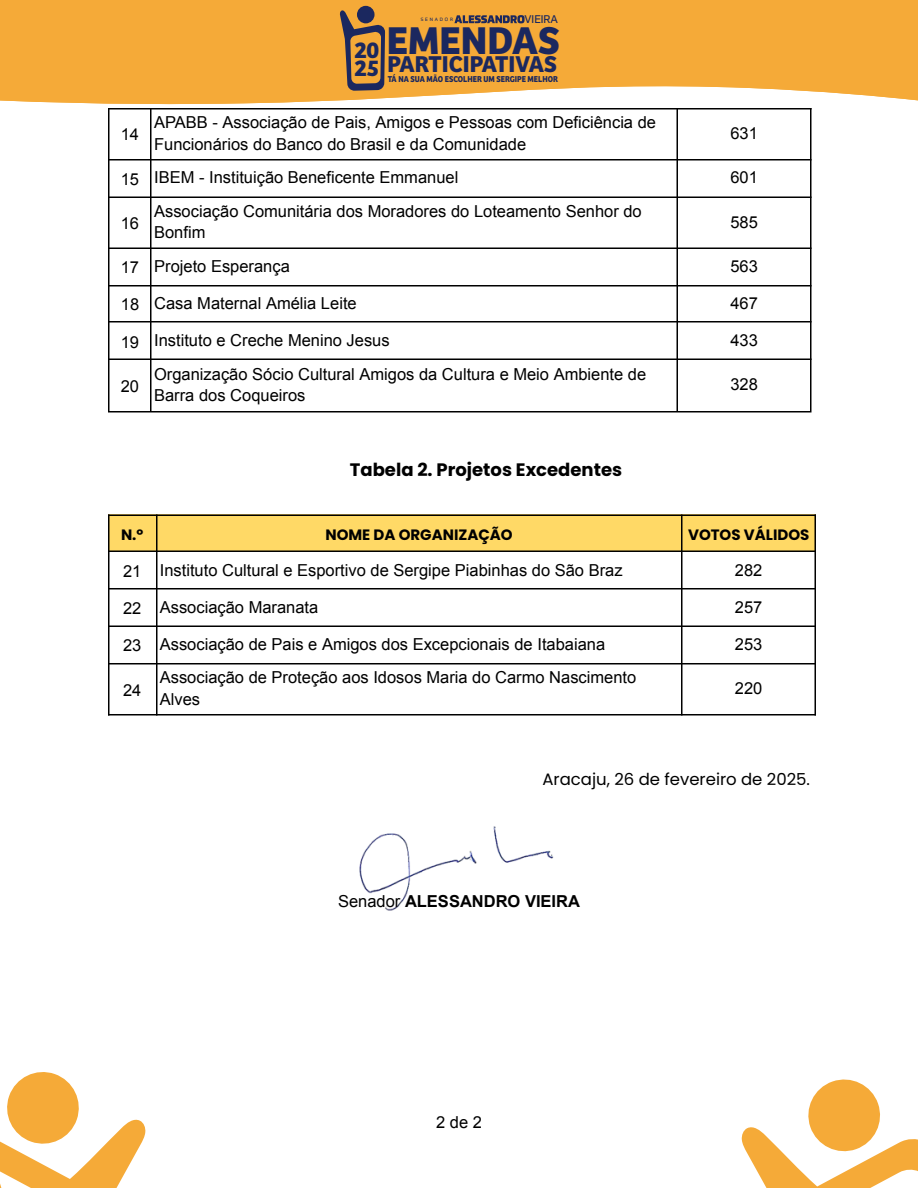
<style>
.page{position:relative;width:918px;height:1188px;background:#fff}
.page>*{position:absolute;margin:0;border:0;box-sizing:border-box;transform-origin:0 0}
.t1{font:700 40.2px "Bree";color:#1b285f}
.t2{font:700 23.7px/17.9px "Bree";color:#1b285f}
.t3{font:700 18px "Poppins";color:#000}
.t4{font:16.5px/21.8px "Arial";color:#000}
.t5{font:16.5px "Poppins";color:#000}
.t6{font:700 16.5px "Arial";color:#000}
.t7{font:700 15px "Poppins";color:#000}
.t8{font:10.8px "Prometo";color:#1b285f}
.t9{font:700 8.85px "Bree";color:#1b285f;scale:.91 1}
.t10{font:4.65px "Prometo";letter-spacing:.4em;color:#1b285f}
.s1{font-weight:400}
</style>
<div class="page">
<img style="left:359px;top:826px;width:195px;height:85px">
<div style="left:108px;top:515px;width:48px;height:37px;background:#ffd966"></div>
<div style="left:156px;top:515px;width:526px;height:37px;background:#ffd966"></div>
<div style="left:682px;top:515px;width:134px;height:37px;background:#ffd966"></div>
<hr style="left:108px;top:108px;width:2px;height:303px;background:#000">
<hr style="left:150px;top:108px;width:2px;height:303px;background:#000">
<hr style="left:676px;top:108px;width:2px;height:303px;background:#000">
<hr style="left:810px;top:108px;width:2px;height:303px;background:#000">
<hr style="left:108px;top:108px;width:704px;height:2px;background:#000">
<hr style="left:108px;top:159px;width:704px;height:1px;background:#000">
<hr style="left:108px;top:196px;width:704px;height:2px;background:#000">
<hr style="left:108px;top:248px;width:704px;height:1px;background:#000">
<hr style="left:108px;top:285px;width:704px;height:1px;background:#000">
<hr style="left:108px;top:321px;width:704px;height:1px;background:#000">
<hr style="left:108px;top:358px;width:704px;height:2px;background:#000">
<hr style="left:108px;top:411px;width:704px;height:1px;background:#000">
<hr style="left:108px;top:514px;width:2px;height:201px;background:#000">
<hr style="left:156px;top:514px;width:2px;height:201px;background:#000">
<hr style="left:681px;top:514px;width:1px;height:201px;background:#000">
<hr style="left:814px;top:514px;width:2px;height:201px;background:#000">
<hr style="left:108px;top:514px;width:708px;height:2px;background:#000">
<hr style="left:108px;top:550px;width:708px;height:2px;background:#000">
<hr style="left:108px;top:588px;width:708px;height:1px;background:#000">
<hr style="left:108px;top:625px;width:708px;height:2px;background:#000">
<hr style="left:108px;top:663px;width:708px;height:1px;background:#000">
<hr style="left:108px;top:714px;width:708px;height:1px;background:#000">
<svg style="left:0;top:0;width:918px;height:105px;background:#f5b149"></svg>
<div style="left:357px;top:6px;width:18px;height:18px;background:#1b285f;border-radius:50%"></div>
<svg style="left:340px;top:10px;width:45px;height:81px;background:#a67b45"></svg>
<svg style="left:454px;top:15px;width:71px;height:8px"></svg>
<svg style="left:741px;top:1079px;width:177px;height:109px"></svg>
<svg style="left:0;top:1072px;width:146px;height:116px"></svg>
<h2 class="t2" style="left:354px;top:39px;width:26px">20<br>25</h2>
<p class="t10" style="left:421px;top:17px;width:34px">SENADOR</p>
<p class="t8" style="left:525px;top:13px;width:35px">VIEIRA</p>
<h1 class="t1" style="left:387px;top:9px;width:175px">EMENDAS</h1>
<h2 class="t2" style="left:387px;top:53px;width:171px">PARTICIPATIVAS</h2>
<p class="t9" style="left:388px;top:72px;width:189px">TÁ NA SUA MÃO ESCOLHER UM SERGIPE MELHOR</p>
<p class="t4" style="left:154px;top:111px;width:503px">APABB - Associação de Pais, Amigos e Pessoas com Deficiência de<br>Funcionários do Banco do Brasil e da Comunidade</p>
<p class="t4" style="left:730px;top:122px;width:29px">631</p>
<p class="t4" style="left:121px;top:167px;width:339px">15 IBEM - Instituição Beneficente Emmanuel</p>
<p class="t4" style="left:730px;top:167px;width:29px">601</p>
<p class="t4" style="left:121px;top:212px;width:20px">16</p>
<p class="t4" style="left:121px;top:124px;width:20px">14</p>
<p class="t4" style="left:154px;top:200px;width:489px">Associação Comunitária dos Moradores do Loteamento Senhor do<br>Bonfim</p>
<p class="t4" style="left:730px;top:211px;width:29px">585</p>
<p class="t4" style="left:121px;top:255px;width:171px">17 Projeto Esperança</p>
<p class="t4" style="left:730px;top:255px;width:29px">563</p>
<p class="t4" style="left:121px;top:292px;width:237px">18 Casa Maternal Amélia Leite</p>
<p class="t4" style="left:730px;top:292px;width:29px">467</p>
<p class="t4" style="left:121px;top:330px;width:270px">19 Instituto e Creche Menino Jesus</p>
<p class="t4" style="left:730px;top:330px;width:29px">433</p>
<p class="t4" style="left:121px;top:375px;width:20px">20</p>
<p class="t4" style="left:154px;top:363px;width:494px">Organização Sócio Cultural Amigos da Cultura e Meio Ambiente de<br>Barra dos Coqueiros</p>
<p class="t4" style="left:730px;top:374px;width:29px">328</p>
<p class="t3" style="left:350px;top:459px;width:274px">Tabela 2. Projetos Excedentes</p>
<p class="t7" style="left:121px;top:526px;width:24px">N.º</p>
<p class="t7" style="left:325px;top:526px;width:189px">NOME DA ORGANIZAÇÃO</p>
<p class="t7" style="left:688px;top:526px;width:123px">VOTOS VÁLIDOS</p>
<p class="t4" style="left:123px;top:559px;width:501px">21 Instituto Cultural e Esportivo de Sergipe Piabinhas do São Braz</p>
<p class="t4" style="left:735px;top:559px;width:29px">282</p>
<p class="t4" style="left:123px;top:596px;width:197px">22 Associação Maranata</p>
<p class="t4" style="left:735px;top:596px;width:29px">257</p>
<p class="t4" style="left:123px;top:633px;width:484px">23 Associação de Pais e Amigos dos Excepcionais de Itabaiana</p>
<p class="t4" style="left:735px;top:633px;width:29px">253</p>
<p class="t4" style="left:123px;top:679px;width:20px">24</p>
<p class="t4" style="left:160px;top:667px;width:478px">Associação de Proteção aos Idosos Maria do Carmo Nascimento<br>Alves</p>
<p class="t4" style="left:735px;top:678px;width:29px">220</p>
<p class="t5" style="left:542px;top:769px;width:269px">Aracaju, 26 de fevereiro de 2025.</p>
<p class="t6" style="left:338px;top:891px;width:243px"><span class="s1">Senador</span> ALESSANDRO VIEIRA</p>
<p class="t4" style="left:436px;top:1111px;width:47px">2de2</p>
</div>
